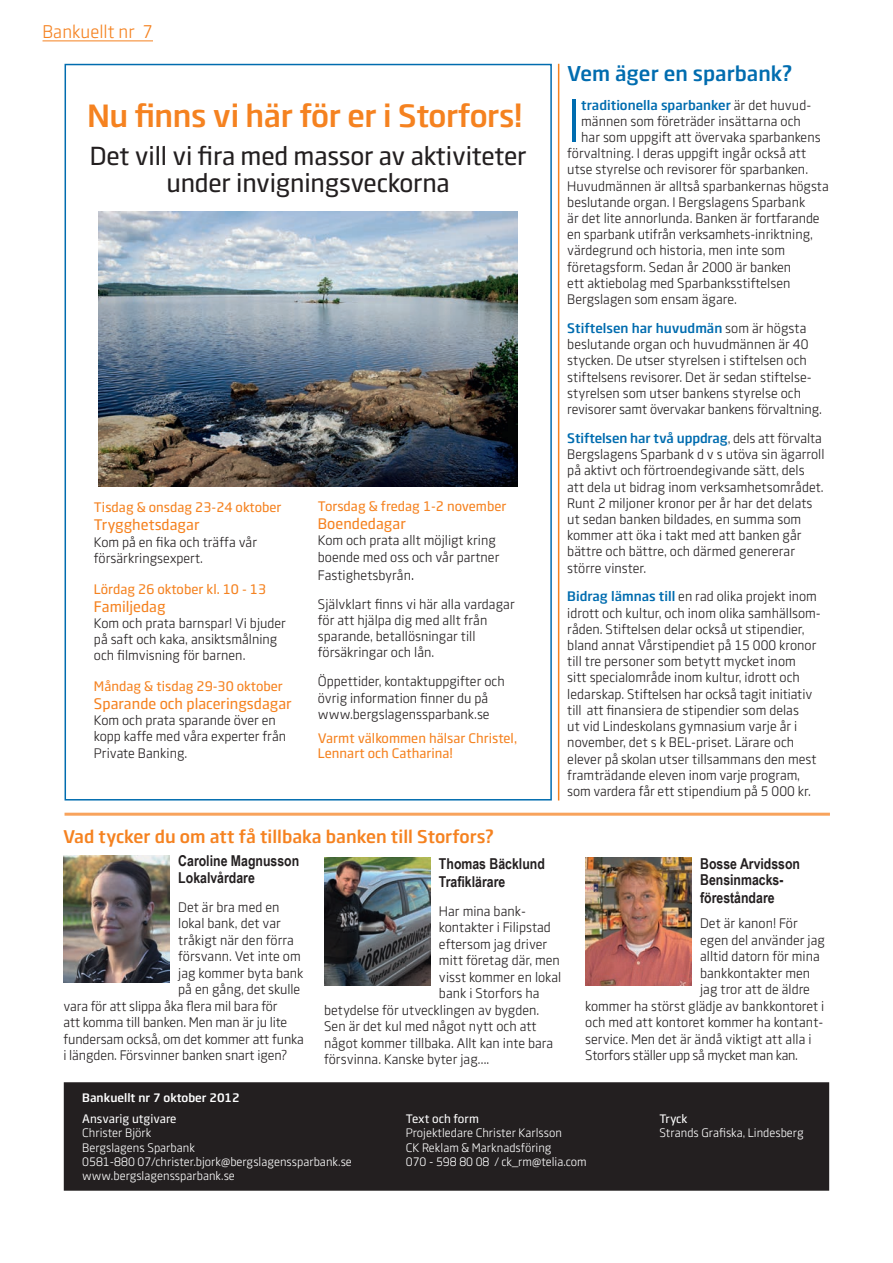
<style>
.page{position:relative;width:893px;height:1263px;background:#fff}
.page>*{position:absolute;margin:0;border:0;box-sizing:border-box;transform-origin:0 0}
.Bankuellt{font:58.95px "Swedbank Sans";color:#006caf}
.t1{font:700 31.5px "Swedbank Sans";letter-spacing:-.015em;color:#f58220}
.t2{font:500 25.5px/27px "Swedbank Sans";letter-spacing:-.01em;color:#231f20;text-align:center}
.Bankuellt-2{font:700 21px "Swedbank Sans";color:#006caf}
.Bankuellt-3{font:700 18px "Swedbank Sans";color:#f58220}
.t3{font:18px "Swedbank Sans";color:#f58220}
.Bankuellt-4{font:700 15px/18px "Arial Narrow";color:#231f20}
.t4{font:500 15px "Swedbank Sans";color:#f58220}
.Bankuellt-5{font:13.5px/16.2px "Swedbank Sans";color:#231f20}
.t5{font:500 13.5px/15px "Swedbank Sans";color:#f58220}
.Bankuellt-6{font:700 13.5px "Swedbank Sans";color:#006caf}
.Bankuellt-7{font:13.5px "Swedbank Sans";letter-spacing:-.02em;color:#231f20}
.t6{font:12px "Swedbank Sans";color:#fff}
.t7{font:500 12px "Swedbank Sans";color:#fff}
.t8{font:700 12px "Swedbank Sans";color:#fff}
.s1{font-size:15px}
.s2{font-weight:400;color:#231f20}
.s3{font-weight:700;color:#006caf}
</style>
<div class="page">
<div style="left:65px;top:64px;width:487px;height:736px;border:2px solid #006caf"></div>
<hr style="left:43px;top:41px;width:110px;height:1px;background:#f58220">
<div style="left:65px;top:1083px;width:763px;height:107px;background:#231f20"></div>
<div style="left:64px;top:1082px;width:765px;height:109px;border:2px solid #231f20"></div>
<img style="left:63px;top:855px;width:107px;height:128px">
<img style="left:324px;top:857px;width:106px;height:128px">
<img style="left:585px;top:857px;width:107px;height:128px">
<hr style="left:65px;top:813px;width:765px;height:3px;background:#f8a35c">
<img style="left:99px;top:212px;width:418px;height:274px">
<hr style="left:558px;top:64px;width:1px;height:736px;background:#f58220">
<p class="t3" style="left:43px;top:22px;width:112px">Bankuellt nr 7</p>
<p class="t1" style="left:87px;top:98px;width:437px">Nu finns vi här för er i Storfors!</p>
<p class="t2" style="left:90px;top:142px;width:438px">Det vill vi fira med massor av aktiviteter under invigningsveckorna</p>
<p class="t5" style="left:94px;top:500px;width:189px">Tisdag &amp; onsdag 23-24 oktober</p>
<p class="t4" style="left:94px;top:516px;width:107px">Trygghetsdagar</p>
<p class="Bankuellt-5" style="left:94px;top:534px;width:165px">Kom på en fika och träffa vår försärkringsexpert.</p>
<p class="t5" style="left:94px;top:581px;width:174px">Lördag 26 oktober kl. 10 - 13</p>
<p class="t4" style="left:94px;top:597px;width:73px">Familjedag</p>
<p class="Bankuellt-5" style="left:94px;top:615px;width:194px">Kom och prata barnspar! Vi bjuder på saft och kaka, ansiktsmålning</p>
<p class="Bankuellt-5" style="left:94px;top:647px;width:153px">och filmvisning för barnen.</p>
<p class="t5" style="left:94px;top:679px;width:190px">Måndag &amp; tisdag 29-30 oktober</p>
<p class="t4" style="left:94px;top:695px;width:199px">Sparande och placeringsdagar</p>
<p class="Bankuellt-5" style="left:94px;top:712px;width:194px">Kom och prata sparande över en kopp kaffe med våra experter från<br>Private Banking.</p>
<p class="t5" style="left:318px;top:499px;width:190px">Torsdag &amp; fredag 1-2 november</p>
<p class="t4" style="left:318px;top:515px;width:89px">Boendedagar</p>
<p class="Bankuellt-5" style="left:318px;top:532px;width:183px">Kom och prata allt möjligt kring boende med oss och vår partner</p>
<p class="Bankuellt-5" style="left:318px;top:567px;width:98px">Fastighetsbyrån<span class="s1">.</span></p>
<p class="Bankuellt-5" style="left:318px;top:596px;width:198px">Självklart finns vi här alla vardagar för att hjälpa dig med allt från sparande, betallösningar till försäkringar och lån.</p>
<p class="Bankuellt-5" style="left:318px;top:673px;width:188px">Öppettider, kontaktuppgifter och övrig information finner du på www.bergslagenssparbank.se</p>
<p class="t5" style="left:318px;top:731px;width:201px">Varmt välkommen hälsar Christel,<br>Lennart och Catharina!</p>
<p class="Bankuellt-2" style="left:567px;top:61px;width:227px">Vem äger en sparbank?</p>
<p class="Bankuellt" style="left:567px;top:86px;width:15px">I</p>
<p class="Bankuellt-6" style="left:581px;top:97px;width:232px">traditionella sparbanker <span class="s2">är det huvud-</span></p>
<p class="Bankuellt-5" style="left:581px;top:113px;width:221px">männen som företräder insättarna och</p>
<p class="Bankuellt-5" style="left:581px;top:129px;width:241px">har som uppgift att övervaka sparbankens</p>
<p class="Bankuellt-5" style="left:567px;top:145px;width:240px">förvaltning. I deras uppgift ingår också att</p>
<p class="Bankuellt-5" style="left:567px;top:161px;width:242px">utse styrelse och revisorer för sparbanken.</p>
<p class="Bankuellt-5" style="left:567px;top:178px;width:263px">Huvudmännen är alltså sparbankernas högsta</p>
<p class="Bankuellt-5" style="left:567px;top:194px;width:240px">beslutande organ. I Bergslagens Sparbank</p>
<p class="Bankuellt-5" style="left:567px;top:210px;width:254px">är det lite annorlunda. Banken är fortfarande</p>
<p class="Bankuellt-5" style="left:567px;top:226px;width:247px">en sparbank utifrån verksamhets-inriktning,</p>
<p class="Bankuellt-5" style="left:567px;top:242px;width:219px">värdegrund och historia, men inte som</p>
<p class="Bankuellt-5" style="left:567px;top:259px;width:225px">företagsform. Sedan år 2000 är banken</p>
<p class="Bankuellt-5" style="left:567px;top:275px;width:225px">ett aktiebolag med Sparbanksstiftelsen</p>
<p class="Bankuellt-5" style="left:567px;top:291px;width:171px">Bergslagen som ensam ägare.</p>
<p class="Bankuellt-5" style="left:567px;top:320px;width:256px"><span class="s3">Stiftelsen har huvudmän</span> som är högsta beslutande organ och huvudmännen är 40 stycken. De utser styrelsen i stiftelsen och stiftelsens revisorer. Det är sedan stiftelse&shy;styrelsen som utser bankens styrelse och revisorer samt övervakar bankens förvaltning.</p>
<p class="Bankuellt-5" style="left:567px;top:430px;width:259px"><span class="s3">Stiftelsen har två uppdrag</span>, dels att förvalta Bergslagens Sparbank d v s utöva sin ägarroll på aktivt och förtroendegivande sätt, dels att dela ut bidrag inom verksamhetsområdet.<br>Runt 2 miljoner kronor per år har det delats ut sedan banken bildades, en summa som kommer att öka i takt med att banken går bättre och bättre, och därmed genererar större vinster.</p>
<p class="Bankuellt-5" style="left:567px;top:588px;width:255px"><span class="s3">Bidrag lämnas till</span> en rad olika projekt inom idrott och kultur, och inom olika samhällsom&shy;råden. Stiftelsen delar också ut stipendier, bland annat Vårstipendiet på 15 000 kronor till tre personer som betytt mycket inom<br>sitt specialområde inom kultur, idrott och ledarskap. Stiftelsen har också tagit initiativ till att finansiera de stipendier som delas<br>ut vid Lindeskolans gymnasium varje år i november, det s k BEL-priset. Lärare och elever på skolan utser tillsammans den mest framträdande eleven inom varje program, som vardera får ett stipendium på 5 000 kr.</p>
<p class="Bankuellt-3" style="left:63px;top:826px;width:432px">Vad tycker du om att få tillbaka banken till Storfors?</p>
<p class="Bankuellt-4" style="left:178px;top:851px;width:122px">Caroline Magnusson</p>
<p class="Bankuellt-4" style="left:178px;top:867px;width:78px">Lokalvårdare</p>
<p class="Bankuellt-5" style="left:178px;top:899px;width:103px">Det är bra med en</p>
<p class="Bankuellt-5" style="left:178px;top:915px;width:104px">lokal bank, det var</p>
<p class="Bankuellt-5" style="left:178px;top:932px;width:117px">tråkigt när den förra</p>
<p class="Bankuellt-5" style="left:178px;top:948px;width:124px">försvann. Vet inte om</p>
<p class="Bankuellt-5" style="left:178px;top:965px;width:127px">jag kommer byta bank</p>
<p class="Bankuellt-5" style="left:178px;top:981px;width:123px">på en gång, det skulle</p>
<p class="Bankuellt-5" style="left:63px;top:998px;width:216px">vara för att slippa åka flera mil bara för</p>
<p class="Bankuellt-5" style="left:63px;top:1014px;width:225px">att komma till banken. Men man är ju lite</p>
<p class="Bankuellt-5" style="left:63px;top:1031px;width:242px">fundersam också, om det kommer att funka</p>
<p class="Bankuellt-5" style="left:63px;top:1047px;width:225px">i längden. Försvinner banken snart igen?</p>
<p class="Bankuellt-4" style="left:439px;top:853px;width:107px">Thomas Bäcklund</p>
<p class="Bankuellt-4" style="left:439px;top:871px;width:68px">Trafiklärare</p>
<p class="Bankuellt-5" style="left:439px;top:903px;width:89px">Har mina bank-</p>
<p class="Bankuellt-5" style="left:439px;top:919px;width:113px">kontakter i Filipstad</p>
<p class="Bankuellt-5" style="left:439px;top:936px;width:110px">eftersom jag driver</p>
<p class="Bankuellt-5" style="left:439px;top:952px;width:122px">mitt företag där, men</p>
<p class="Bankuellt-5" style="left:439px;top:969px;width:124px">visst kommer en lokal</p>
<p class="Bankuellt-5" style="left:439px;top:985px;width:102px">bank i Storfors ha</p>
<p class="Bankuellt-5" style="left:324px;top:1002px;width:217px">betydelse för utvecklingen av bygden.</p>
<p class="Bankuellt-5" style="left:324px;top:1018px;width:214px">Sen är det kul med något nytt och att</p>
<p class="Bankuellt-5" style="left:324px;top:1035px;width:231px">något kommer tillbaka. Allt kan inte bara</p>
<p class="Bankuellt-5" style="left:324px;top:1051px;width:167px">försvinna. Kanske byter jag….</p>
<p class="Bankuellt-4" style="left:700px;top:853px;width:102px">Bosse Arvidsson</p>
<p class="Bankuellt-4" style="left:700px;top:870px;width:85px">Bensinmacks&shy;föreståndare</p>
<p class="Bankuellt-5" style="left:700px;top:915px;width:99px">Det är kanon! För</p>
<p class="Bankuellt-5" style="left:700px;top:931px;width:126px">egen del använder jag</p>
<p class="Bankuellt-5" style="left:700px;top:948px;width:121px">alltid datorn för mina</p>
<p class="Bankuellt-5" style="left:700px;top:964px;width:112px">bankkontakter men</p>
<p class="Bankuellt-5" style="left:700px;top:981px;width:111px">jag tror att de äldre</p>
<p class="Bankuellt-5" style="left:585px;top:997px;width:241px">kommer ha störst glädje av bankkontoret i</p>
<p class="Bankuellt-5" style="left:585px;top:1014px;width:240px">och med att kontoret kommer ha kontant-</p>
<p class="Bankuellt-5" style="left:585px;top:1030px;width:228px">service. Men det är ändå viktigt att alla i</p>
<p class="Bankuellt-7" style="left:585px;top:1047px;width:214px">Storfors ställer upp så mycket man kan.</p>
<p class="t8" style="left:82px;top:1090px;width:159px">Bankuellt nr 7 oktober 2012</p>
<p class="t7" style="left:82px;top:1111px;width:96px">Ansvarig utgivare</p>
<p class="t7" style="left:406px;top:1111px;width:75px">Text och form</p>
<p class="t7" style="left:659px;top:1111px;width:30px">Tryck</p>
<p class="t6" style="left:82px;top:1126px;width:71px">Christer Björk</p>
<p class="t6" style="left:406px;top:1126px;width:158px">Projektledare Christer Karlsson</p>
<p class="t6" style="left:659px;top:1126px;width:146px">Strands Grafiska, Lindesberg</p>
<p class="t6" style="left:82px;top:1140px;width:114px">Bergslagens Sparbank</p>
<p class="t6" style="left:406px;top:1140px;width:147px">CK Reklam &amp; Marknadsföring</p>
<p class="t6" style="left:82px;top:1154px;width:271px">0581-880 07/christer.bjork@bergslagenssparbank.se</p>
<p class="t6" style="left:406px;top:1154px;width:182px">070 - 598 80 08 / ck_rm@telia.com</p>
<p class="t6" style="left:82px;top:1169px;width:154px">www.bergslagenssparbank.se</p>
</div>
